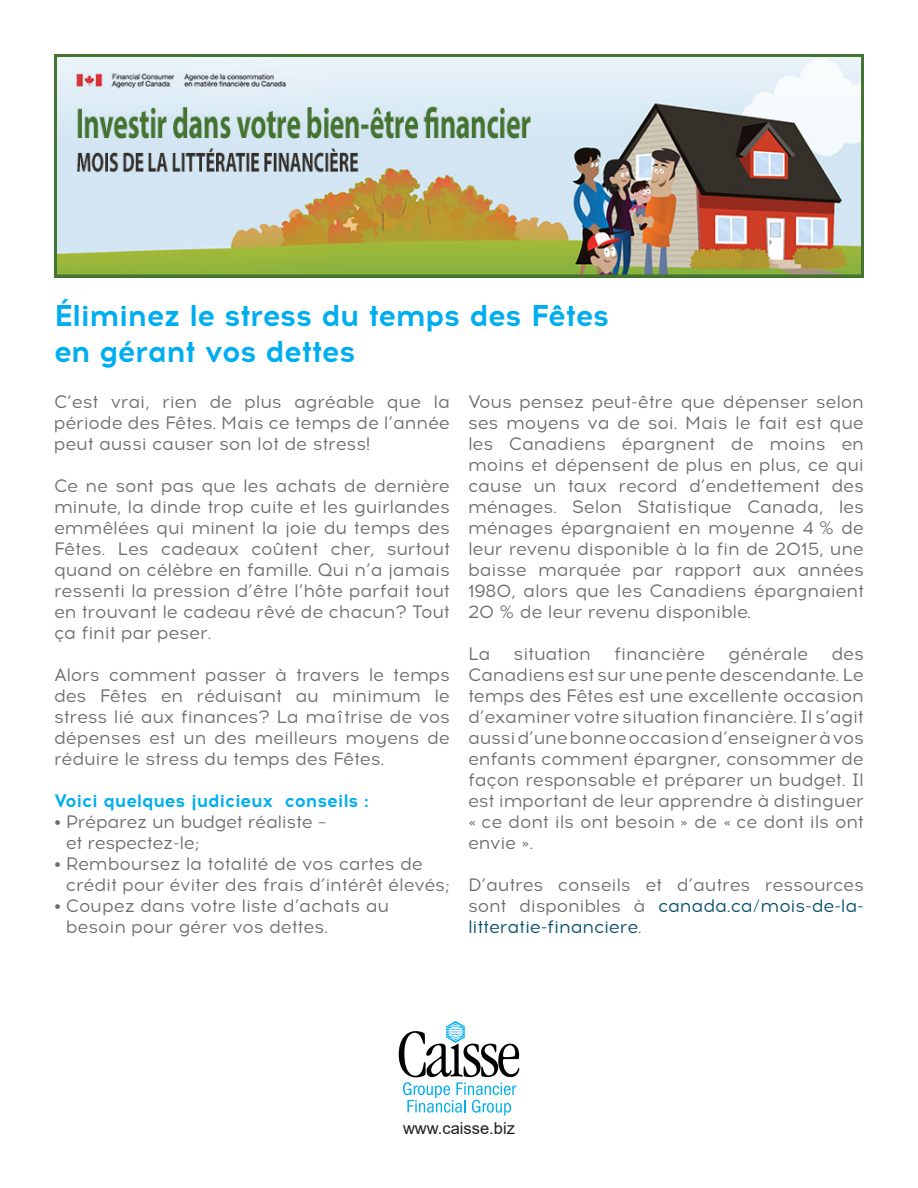
<style>
.page{position:relative;width:918px;height:1188px;background:#fff}
.page>*{position:absolute;margin:0;border:0;box-sizing:border-box;transform-origin:0 0}
.t1{font:700 30px/36px "Acrom";letter-spacing:-.02em;color:#00aeef}
.t2{font:18px/21px "Acrom";letter-spacing:-.01em;color:#6c6d70;text-align:justify}
.t3{font:700 18px "Acrom";letter-spacing:-.01em;color:#00aeef}
.t4{font:16.5px "Arial";color:#231f20}
.s1{color:#064f6d}
</style>
<div class="page">
<img style="left:58px;top:58px;width:802px;height:215px">
<div style="left:54px;top:54px;width:810px;height:223px;border:3px solid #457430"></div>
<svg style="left:399px;top:1021px;width:120px;height:95px"></svg>
<p class="t1" style="left:54px;top:298px;width:557px">Éliminez le stress du temps des Fêtes en gérant vos dettes</p>
<p class="t2" style="left:54px;top:392px;width:397px">C’est vrai, rien de plus agréable que la période des Fêtes. Mais ce temps de l’année peut aussi causer son lot de stress!</p>
<p class="t2" style="left:54px;top:476px;width:398px">Ce ne sont pas que les achats de dernière minute, la dinde trop cuite et les guirlandes emmêlées qui minent la joie du temps des Fêtes. Les cadeaux coûtent cher, surtout quand on célèbre en famille. Qui n’a jamais ressenti la pression d’être l’hôte parfait tout en trouvant le cadeau rêvé de chacun? Tout ça finit par peser.</p>
<p class="t2" style="left:54px;top:665px;width:398px">Alors comment passer à travers le temps des Fêtes en réduisant au minimum le stress lié aux finances? La maîtrise de vos dépenses est un des meilleurs moyens de réduire le stress du temps des Fêtes.</p>
<p class="t3" style="left:54px;top:788px;width:316px">Voici quelques judicieux conseils :</p>
<p class="t2" style="left:66px;top:812px;width:262px;text-indent:-12px">• Préparez un budget réaliste – et respectez-le;</p>
<p class="t2" style="left:66px;top:854px;width:386px;text-indent:-12px">• Remboursez la totalité de vos cartes de crédit pour éviter des frais d’intérêt élevés;</p>
<p class="t2" style="left:66px;top:896px;width:325px;text-indent:-12px">• Coupez dans votre liste d’achats au besoin pour gérer vos dettes.</p>
<p class="t2" style="left:468px;top:392px;width:398px">Vous pensez peut-être que dépenser selon ses moyens va de soi. Mais le fait est que les Canadiens épargnent de moins en moins et dépensent de plus en plus, ce qui cause un taux record d’endettement des ménages. Selon Statistique Canada, les ménages épargnaient en moyenne 4 % de leur revenu disponible à la fin de 2015, une baisse marquée par rapport aux années 1980, alors que les Canadiens épargnaient 20 % de leur revenu disponible.</p>
<p class="t2" style="left:468px;top:644px;width:24px">La</p>
<p class="t2" style="left:514px;top:644px;width:79px">situation</p>
<p class="t2" style="left:614px;top:644px;width:93px">financière</p>
<p class="t2" style="left:729px;top:644px;width:81px">générale</p>
<p class="t2" style="left:468px;top:644px;width:398px;text-indent:363px">des Canadiens est sur une pente descendante. Le temps des Fêtes est une excellente occasion d’examiner votre situation financière. Il s’agit aussi d’une bonne occasion d’enseigner à vos enfants comment épargner, consommer de façon responsable et préparer un budget. Il est important de leur apprendre à distinguer « ce dont ils ont besoin » de « ce dont ils ont envie ».</p>
<p class="t2" style="left:468px;top:875px;width:398px">D’autres conseils et d’autres ressources sont disponibles à <span class="s1">canada.ca/mois-de-la&shy;litteratie-financiere</span>.</p>
<p class="t4" style="left:403px;top:1117px;width:113px">www.caisse.biz</p>
</div>
